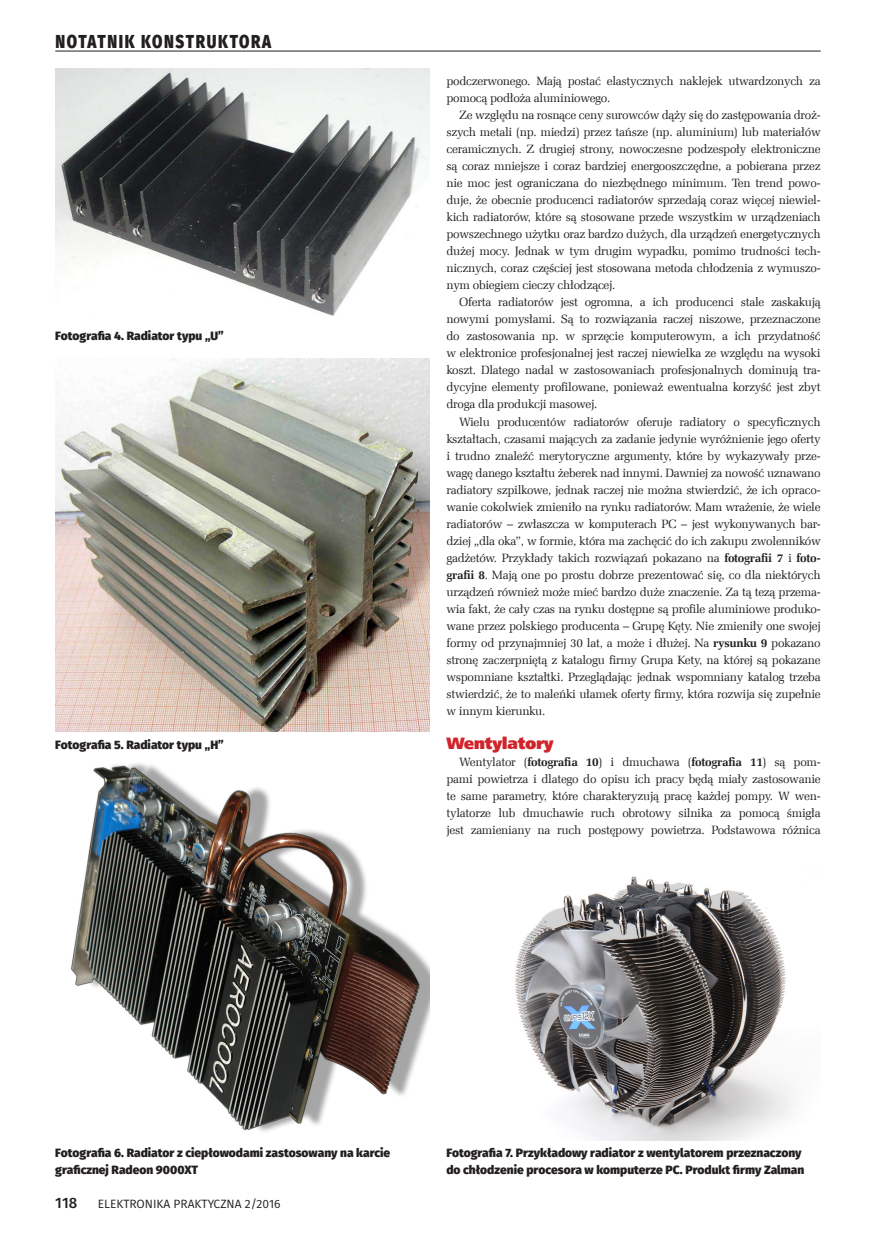
<style>
.page{position:relative;width:893px;height:1234px;background:#fff}
.page>*{position:absolute;margin:0;border:0;box-sizing:border-box;transform-origin:0 0}
.t1{font:800 18.75px "Fira Sans";letter-spacing:.11em;color:#231f20;scale:.8 1}
._3_Srodtytul_kurs{font:16.5px "Humnst 777 X Blk EU";letter-spacing:-.025em;color:#d1232a}
.t2{font:500 15px "Fira Sans";color:#231f20}
._1_Body{font:12px/17px "Zapf Ellipt EU";letter-spacing:-.025em;color:#231f20;text-align:justify}
._4_Podpis{font:800 12px/17px "Fira Sans";color:#231f20}
.t3{font:12px "Fira Sans";color:#231f20}
.s1{font-weight:700}
</style>
<div class="page">
<hr style="left:55px;top:51px;width:766px;height:1px;background:#231f20">
<img style="left:55px;top:68px;width:374px;height:248px">
<img style="left:55px;top:358px;width:374px;height:373px">
<img style="left:70px;top:763px;width:359px;height:369px">
<img style="left:515px;top:876px;width:279px;height:264px">
<p class="t1" style="left:55px;top:28px;width:271px">NOTATNIK KONSTRUKTORA</p>
<p class="_4_Podpis" style="left:55px;top:327px;width:170px">Fotografia 4. Radiator typu „U”</p>
<p class="_4_Podpis" style="left:55px;top:736px;width:170px">Fotografia 5. Radiator typu „H”</p>
<p class="_1_Body" style="left:446px;top:73px;width:376px">podczerwonego. Mają postać elastycznych naklejek utwardzonych za pomocą podłoża aluminiowego.</p>
<p class="_1_Body" style="left:446px;top:107px;width:376px;text-indent:13px">Ze względu na rosnące ceny surowców dąży się do zastępowania droż&shy;szych metali (np. miedzi) przez tańsze (np. aluminium) lub materiałów ceramicznych. Z drugiej strony, nowoczesne podzespoły elektroniczne są coraz mniejsze i coraz bardziej energooszczędne, a pobierana przez nie moc jest ograniczana do niezbędnego minimum. Ten trend powo&shy;duje, że obecnie producenci radiatorów sprzedają coraz więcej niewiel&shy;kich radiatorów, które są stosowane przede wszystkim w urządzeniach powszechnego użytku oraz bardzo dużych, dla urządzeń energetycznych dużej mocy. Jednak w tym drugim wypadku, pomimo trudności tech&shy;nicznych, coraz częściej jest stosowana metoda chłodzenia z wymuszo&shy;nym obiegiem cieczy chłodzącej.</p>
<p class="_1_Body" style="left:446px;top:294px;width:376px;text-indent:13px">Oferta radiatorów jest ogromna, a ich producenci stale zaskakują nowymi pomysłami. Są to rozwiązania raczej niszowe, przeznaczone do zastosowania np. w sprzęcie komputerowym, a ich przydatność w elektronice profesjonalnej jest raczej niewielka ze względu na wysoki koszt. Dlatego nadal w zastosowaniach profesjonalnych dominują tra&shy;dycyjne elementy profilowane, ponieważ ewentualna korzyść jest zbyt droga dla produkcji masowej.</p>
<p class="_1_Body" style="left:446px;top:413px;width:376px;text-indent:13px">Wielu producentów radiatorów oferuje radiatory o specyficznych kształtach, czasami mających za zadanie jedynie wyróżnienie jego oferty i trudno znaleźć merytoryczne argumenty, które by wykazywały prze&shy;wagę danego kształtu żeberek nad innymi. Dawniej za nowość uznawano radiatory szpilkowe, jednak raczej nie można stwierdzić, że ich opraco&shy;wanie cokolwiek zmieniło na rynku radiatorów. Mam wrażenie, że wiele radiatorów – zwłaszcza w komputerach PC – jest wykonywanych bar&shy;dziej „dla oka”, w formie, która ma zachęcić do ich zakupu zwolenników gadżetów. Przykłady takich rozwiązań pokazano na <span class="s1">fotografii 7</span> i <span class="s1">foto&shy;grafii 8</span>. Mają one po prostu dobrze prezentować się, co dla niektórych urządzeń również może mieć bardzo duże znaczenie. Za tą tezą przema&shy;wia fakt, że cały czas na rynku dostępne są profile aluminiowe produko&shy;wane przez polskiego producenta – Grupę Kęty. Nie zmieniły one swojej formy od przynajmniej 30 lat, a może i dłużej. Na <span class="s1">rysunku 9</span> pokazano stronę zaczerpniętą z katalogu firmy Grupa Kety, na której są pokazane wspomniane kształtki. Przeglądając jednak wspomniany katalog trzeba stwierdzić, że to maleńki ułamek oferty firmy, która rozwija się zupełnie w innym kierunku.</p>
<p class="_3_Srodtytul_kurs" style="left:446px;top:732px;width:109px">Wentylatory</p>
<p class="_1_Body" style="left:446px;top:753px;width:376px;text-indent:13px">Wentylator (<span class="s1">fotografia 10</span>) i dmuchawa (<span class="s1">fotografia 11</span>) są pom&shy;pami powietrza i dlatego do opisu ich pracy będą miały zastosowanie te same parametry, które charakteryzują pracę każdej pompy. W wen&shy;tylatorze lub dmuchawie ruch obrotowy silnika za pomocą śmigła jest zamieniany na ruch postępowy powietrza. Podstawowa różnica</p>
<p class="_4_Podpis" style="left:55px;top:1144px;width:337px">Fotografia 6. Radiator z ciepłowodami zastosowany na karcie graficznej Radeon 9000XT</p>
<p class="t2" style="left:55px;top:1192px;width:24px">118</p>
<p class="t3" style="left:98px;top:1195px;width:184px">ELEKTRONIKA PRAKTYCZNA 2/2016</p>
<p class="_4_Podpis" style="left:446px;top:1144px;width:359px">Fotografia 7. Przykładowy radiator z wentylatorem przeznaczony do chłodzenie procesora w komputerze PC. Produkt firmy Zalman</p>
</div>
